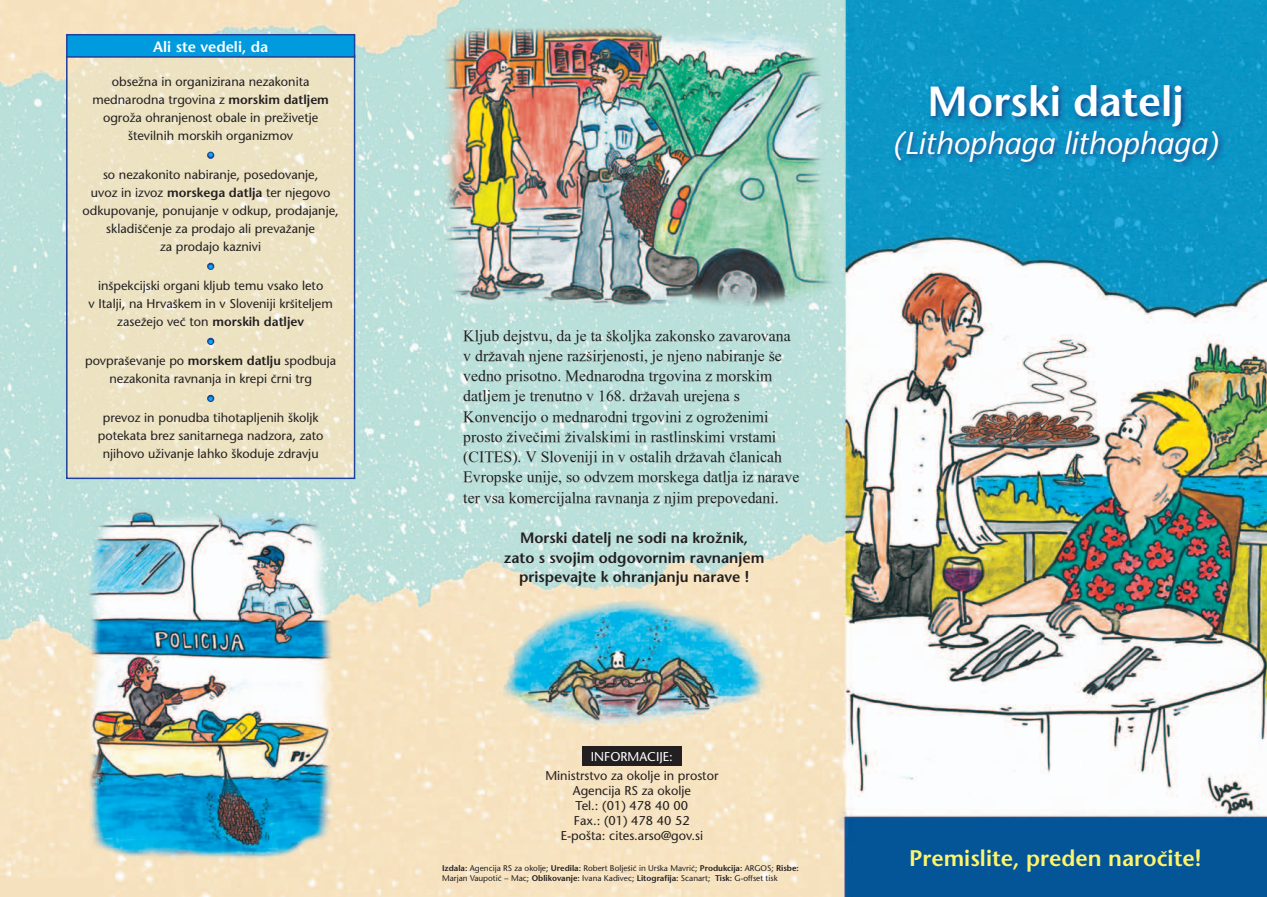
<style>
.page{position:relative;width:1267px;height:897px;background:#fff}
.page>*{position:absolute;margin:0;border:0;box-sizing:border-box;transform-origin:0 0}
.t1{font:600 42px "Stone Sans M";color:#fff}
.t2{font:italic 31.5px "Stone Sans M";color:#fff}
.t3{font:600 22.5px "Stone Sans M";color:#fff46d}
.t4{font:15.75px/20.2px "Times New Roman M Roman";color:#231f20}
.t5{font:600 15px/19.5px "Stone Sans M";color:#231f20;text-align:center}
.t6{font:600 15px "Stone Sans M";color:#fff}
.t7{font:12.75px/18px "Stone Sans M";color:#231f20;text-align:center}
.t8{font:12.75px "Stone Sans M";color:#fff}
.t9{font:12px "Stone Sans M";color:#00aeef}
.t10{font:8.25px/9.9px "Stone Sans M";color:#231f20}
.s1{font-weight:600}
</style>
<div class="page">
<img style="left:0;top:0;width:1266px;height:896px">
<img style="left:114px;top:102px;width:193px;height:322px">
<img style="left:69px;top:58px;width:283px;height:44px">
<div style="left:69px;top:102px;width:45px;height:374px;background:#ece3c2"></div>
<img style="left:307px;top:102px;width:45px;height:374px">
<img style="left:114px;top:424px;width:193px;height:52px">
<div style="left:207px;top:152px;width:7px;height:7px;border:3px solid #214099;border-radius:50%"></div>
<div style="left:207px;top:263px;width:7px;height:7px;border:3px solid #214099;border-radius:50%"></div>
<div style="left:207px;top:338px;width:7px;height:7px;border:3px solid #214099;border-radius:50%"></div>
<div style="left:207px;top:395px;width:7px;height:7px;border:3px solid #214099;border-radius:50%"></div>
<div style="left:66px;top:55px;width:289px;height:424px;border:2px solid #214099"></div>
<div style="left:67px;top:35px;width:287px;height:22px;background:#009bde"></div>
<div style="left:66px;top:34px;width:289px;height:24px;border:2px solid #214099"></div>
<img style="left:892px;top:82px;width:333px;height:87px">
<div style="left:582px;top:745px;width:99px;height:20px;background:#231f20"></div>
<p class="t6" style="left:153px;top:37px;width:116px">Ali ste vedeli, da</p>
<p class="t7" style="left:92px;top:72px;width:238px">obsežna in organizirana nezakonita mednarodna trgovina z <span class="s1">morskim datljem </span>ogroža ohranjenost obale in preživetje številnih morskih organizmov</p>
<p class="t9" style="left:208px;top:148px;width:7px">•</p>
<p class="t7" style="left:82px;top:165px;width:258px">so nezakonito nabiranje, posedovanje,<br>uvoz in izvoz <span class="s1">morskega datlja</span> ter njegovo odkupovanje, ponujanje v odkup, prodajanje, skladiπËenje za prodajo ali prevaæanje<br>za prodajo kaznivi</p>
<p class="t9" style="left:208px;top:259px;width:7px">•</p>
<p class="t7" style="left:89px;top:276px;width:245px">inπpekcijski organi kljub temu vsako leto<br>v Italji, na Hrvaπkem in v Sloveniji krπiteljem zaseæejo veË ton <span class="s1">morskih datljev</span></p>
<p class="t9" style="left:208px;top:334px;width:7px">•</p>
<p class="t7" style="left:85px;top:351px;width:253px">povpraπevanje po <span class="s1">morskem datlju</span> spodbuja nezakonita ravnanja in krepi Ërni trg</p>
<p class="t9" style="left:208px;top:391px;width:7px">•</p>
<p class="t7" style="left:98px;top:408px;width:227px">prevoz in ponudba tihotapljenih školjk potekata brez sanitarnega nadzora, zato njihovo uživanje lahko škoduje zdravju</p>
<p class="t4" style="left:463px;top:325px;width:337px">Kljub dejstvu, da je ta πkoljka zakonsko zavarovana v dræavah njene razπirjenosti, je njeno nabiranje πe vedno prisotno. Mednarodna trgovina z morskim datljem je trenutno v 168. dræavah urejena s Konvencijo o mednarodni trgovini z ogroæenimi prosto æiveËimi æivalskimi in rastlinskimi vrstami (CITES). V Sloveniji in v ostalih dræavah Ëlanicah Evropske unije, so odvzem morskega datlja iz narave ter vsa komercijalna ravnanja z njim prepovedani.</p>
<p class="t5" style="left:504px;top:528px;width:262px">Morski datelj ne sodi na krožnik, zato s svojim odgovornim ravnanjem prispevajte k ohranjanju narave !</p>
<p class="t8" style="left:591px;top:748px;width:83px">INFORMACIJE:</p>
<p class="t7" style="left:545px;top:768px;width:174px;line-height:15px">Ministrstvo za okolje in prostor<br>Agencija RS za okolje<br>Tel.: (01) 478 40 00<br>Fax.: (01) 478 40 52<br>E-pošta: cites.arso@gov.si</p>
<p class="t10" style="left:442px;top:862px;width:358px"><span class="s1">Izdala:</span> Agencija RS za okolje; <span class="s1">Uredila:</span> Robert BoljeπiË in Urπka MavriË; <span class="s1">Produkcija:</span> ARGOS; <span class="s1">Risbe:<br></span>Marjan VaupotiË − Mac; <span class="s1">Oblikovanje:</span> Ivana Kadivec; <span class="s1">Litografija:</span> Scanart; <span class="s1">Tisk:</span> G-offset tisk</p>
<h1 class="t1" style="left:927px;top:75px;width:258px">Morski datelj</h1>
<h2 class="t2" style="left:892px;top:123px;width:327px">(Lithophaga lithophaga)</h2>
<h3 class="t3" style="left:909px;top:844px;width:294px">Premislite, preden naroËite!</h3>
</div>
